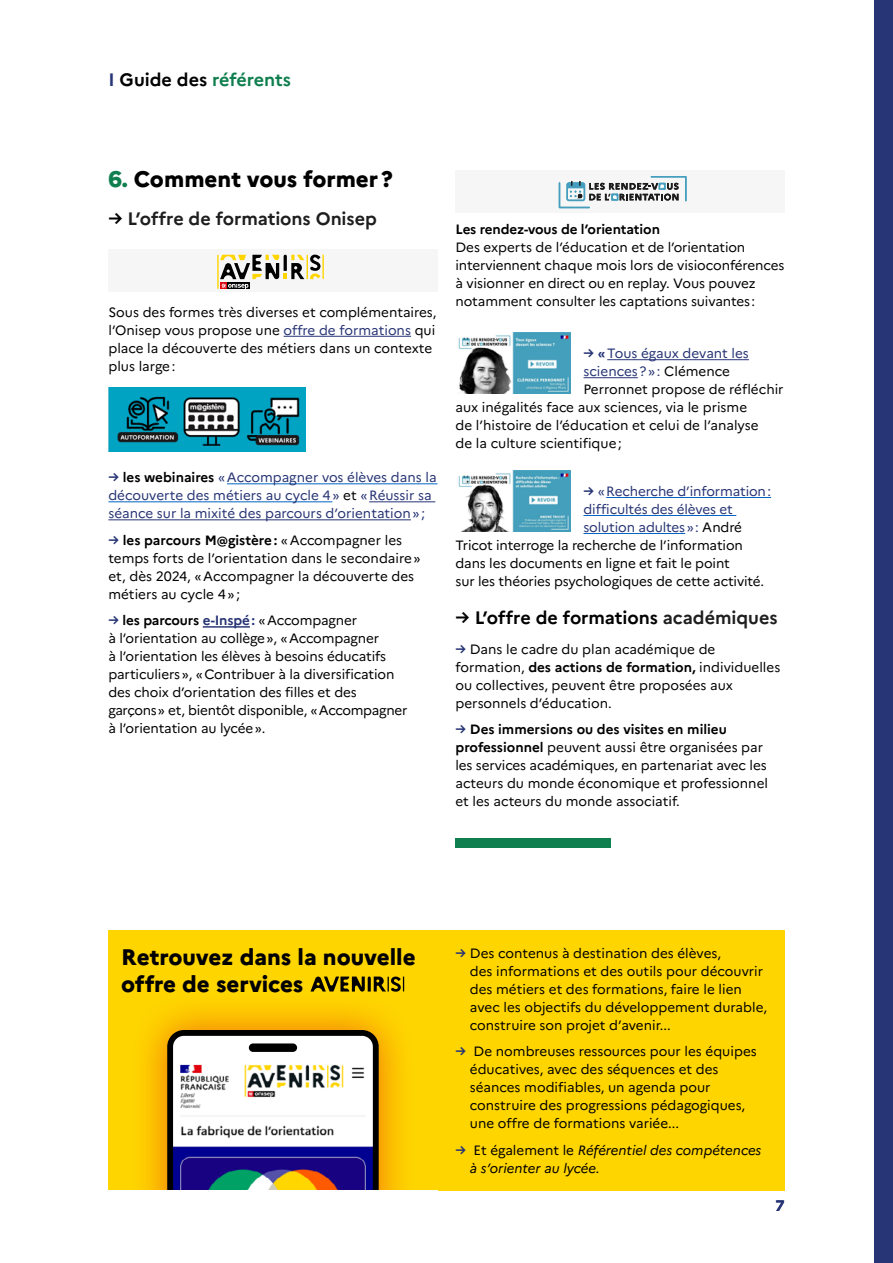
<style>
.page{position:relative;width:893px;height:1263px;background:#fff}
.page>*{position:absolute;margin:0;border:0;box-sizing:border-box;transform-origin:0 0}
.H6_M{font:800 22.5px/27px "Marianne";color:#000}
.Titre_1{font:800 22.5px "Marianne";color:#000}
.Inter_fleche{font:700 18px "Marianne";letter-spacing:-.005em;color:#000}
.Inter_fleche-2{font:700 18px "Marianne";letter-spacing:-.005em;color:#1e1e1e}
.t1{font:700 18px "Marianne";color:#107f4f}
.t2{font:700 15px "Marianne";color:#273475}
.Texte_courant{font:13.5px/18px "Marianne";color:#000}
.Texte_courant_drapo{font:13.5px/18px "Marianne";letter-spacing:-.01em;color:#000}
.Texte_courant_drapo-2{font:13.5px/18px "Marianne";letter-spacing:-.005em;color:#273475}
.Texte_courant-2{font:italic 13.5px/18px "Marianne";color:#000}
.s1{color:#273475}
.s2{color:#000}
.s3{color:#107f4f}
.s4{font-weight:700}
.s5{font-weight:700;color:#000}
.s6{font-weight:700;color:#273475}
.s7{color:#1e1e1e}
.s8{font-weight:700;font-style:normal;color:#273475}
.s9{font-style:normal}
</style>
<div class="page">
<hr style="left:284px;top:336px;width:127px;height:1px;background:#273475">
<hr style="left:227px;top:483px;width:210px;height:1px;background:#0563c1">
<hr style="left:108px;top:501px;width:224px;height:1px;background:#0563c1">
<hr style="left:369px;top:501px;width:66px;height:1px;background:#273475">
<hr style="left:108px;top:519px;width:303px;height:1px;background:#273475">
<hr style="left:203px;top:626px;width:47px;height:2px;background:#273475">
<div style="left:108px;top:249px;width:329px;height:43px;background:#f6f6f6"></div>
<svg style="left:217px;top:255px;width:107px;height:34px"></svg>
<img style="left:108px;top:388px;width:198px;height:64px">
<hr style="left:607px;top:359px;width:142px;height:1px;background:#273475">
<hr style="left:583px;top:377px;width:55px;height:1px;background:#273475">
<hr style="left:606px;top:497px;width:165px;height:1px;background:#0563c1">
<hr style="left:583px;top:515px;width:153px;height:1px;background:#0563c1">
<hr style="left:583px;top:533px;width:102px;height:1px;background:#0563c1">
<div style="left:875px;top:0;width:18px;height:1263px;background:#273475"></div>
<div style="left:108px;top:931px;width:676px;height:260px;background:#ffd500"></div>
<div style="left:130px;top:992px;width:286px;height:271px;background:#e30613;opacity:.5"></div>
<div style="left:170px;top:1033px;width:206px;height:202px;background:#fff;border-radius:14px"></div>
<img style="left:174px;top:1064px;width:198px;height:126px">
<div style="left:167px;top:1030px;width:212px;height:208px;border:6px solid #000;border-radius:14px"></div>
<div style="left:249px;top:1043px;width:48px;height:9px;background:#000;border-radius:4px"></div>
<div style="left:75px;top:1191px;width:362px;height:72px;background:#fff"></div>
<div style="left:455px;top:170px;width:329px;height:43px;background:#f6f6f6"></div>
<svg style="left:558px;top:176px;width:129px;height:33px"></svg>
<img style="left:458px;top:333px;width:113px;height:60px">
<img style="left:458px;top:471px;width:113px;height:60px">
<div style="left:455px;top:838px;width:156px;height:9px;background:#107f4f"></div>
<svg style="left:310px;top:976px;width:94px;height:16px"></svg>
<h2 class="t1" style="left:108px;top:68px;width:184px"><span class="s1">I</span> <span class="s2">Guide des</span> référents</h2>
<p class="Titre_1" style="left:108px;top:165px;width:286px"><span class="s3">6.</span> Comment vous former?</p>
<p class="Inter_fleche-2" style="left:108px;top:208px;width:270px"><span class="s2">→</span> L’offre de formations Onisep</p>
<p class="Texte_courant_drapo" style="left:108px;top:303px;width:329px">Sous des formes très diverses et complémentaires, l’Onisep vous propose une <span class="s1">offre de formations</span> qui place la découverte des métiers dans un contexte plus large:</p>
<p class="Texte_courant_drapo-2" style="left:108px;top:468px;width:330px"><span class="s4">→</span> <span class="s5">les webinaires</span> «Accompagner vos élèves dans la découverte des métiers au cycle 4» <span class="s2">et</span> «Réussir sa séance sur la mixité des parcours d’orientation»;</p>
<p class="Texte_courant_drapo" style="left:108px;top:531px;width:314px"><span class="s6">→</span> <span class="s4">les parcours M@gistère:</span> «Accompagner les temps forts de l’orientation dans le secondaire» et, dès 2024, «Accompagner la découverte des métiers au cycle 4»;</p>
<p class="Texte_courant_drapo" style="left:108px;top:611px;width:300px"><span class="s6">→</span> <span class="s4">les parcours</span> <span class="s6">e-Inspé:</span> «Accompagner<br>à l’orientation au collège», «Accompagner<br>à l’orientation les élèves à besoins éducatifs particuliers», «Contribuer à la diversification des choix d’orientation des filles et des garçons» et, bientôt disponible, «Accompagner à l’orientation au lycée».</p>
<p class="Texte_courant" style="left:455px;top:220px;width:331px"><span class="s4">Les rendez-vous de l’orientation<br></span>Des experts de l’éducation et de l’orientation interviennent chaque mois lors de visioconférences à visionner en direct ou en replay. Vous pouvez notamment consulter les captations suivantes:</p>
<p class="Texte_courant_drapo-2" style="left:583px;top:344px;width:167px"><span class="s4">→ «</span>Tous égaux devant les</p>
<p class="Texte_courant_drapo-2" style="left:583px;top:362px;width:148px">sciences?»: <span class="s2">Clémence</span></p>
<p class="Texte_courant_drapo" style="left:583px;top:380px;width:202px">Perronnet propose de réfléchir</p>
<p class="Texte_courant_drapo" style="left:455px;top:398px;width:293px">aux inégalités face aux sciences, via le prisme</p>
<p class="Texte_courant_drapo" style="left:455px;top:416px;width:305px">de l’histoire de l’éducation et celui de l’analyse</p>
<p class="Texte_courant_drapo" style="left:455px;top:434px;width:168px">de la culture scientifique;</p>
<p class="Texte_courant_drapo-2" style="left:583px;top:482px;width:189px"><span class="s4">→</span> «Recherche d’information:</p>
<p class="Texte_courant_drapo-2" style="left:583px;top:500px;width:151px">difficultés des élèves et</p>
<p class="Texte_courant_drapo-2" style="left:583px;top:518px;width:160px">solution adultes»: <span class="s2">André</span></p>
<p class="Texte_courant_drapo" style="left:455px;top:536px;width:289px">Tricot interroge la recherche de l’information</p>
<p class="Texte_courant_drapo" style="left:455px;top:554px;width:276px">dans les documents en ligne et fait le point</p>
<p class="Texte_courant_drapo" style="left:455px;top:572px;width:310px">sur les théories psychologiques de cette activité.</p>
<p class="Inter_fleche" style="left:455px;top:606px;width:324px">→ L’offre de formations <span class="s7">académiques</span></p>
<p class="Texte_courant" style="left:455px;top:640px;width:326px"><span class="s6">→</span> Dans le cadre du plan académique de formation, <span class="s4">des actions de formation,</span> individuelles ou collectives, peuvent être proposées aux personnels d’éducation.</p>
<p class="Texte_courant" style="left:455px;top:720px;width:314px"><span class="s6">→</span> <span class="s4">Des immersions ou des visites en milieu professionnel</span> peuvent aussi être organisées par les services académiques, en partenariat avec les acteurs du monde économique et professionnel et les acteurs du monde associatif.</p>
<p class="H6_M" style="left:121px;top:943px;width:296px">Retrouvez dans la nouvelle offre de services</p>
<p class="Texte_courant" style="left:470px;top:944px;width:299px;text-indent:-14px"><span class="s6">→</span> Des contenus à destination des élèves,<br>des informations et des outils pour découvrir des métiers et des formations, faire le lien avec les objectifs du développement durable, construire son projet d’avenir...</p>
<p class="Texte_courant" style="left:470px;top:1042px;width:288px;text-indent:-14px"><span class="s6">→</span> De nombreuses ressources pour les équipes éducatives, avec des séquences et des séances modifiables, un agenda pour construire des progressions pédagogiques, une offre de formations variée...</p>
<p class="Texte_courant-2" style="left:470px;top:1141px;width:293px;text-indent:-14px"><span class="s8">→</span> <span class="s9">Et également le</span> Référentiel des compétences à s’orienter au lycée.</p>
<p class="t2" style="left:775px;top:1196px;width:10px">7</p>
</div>
